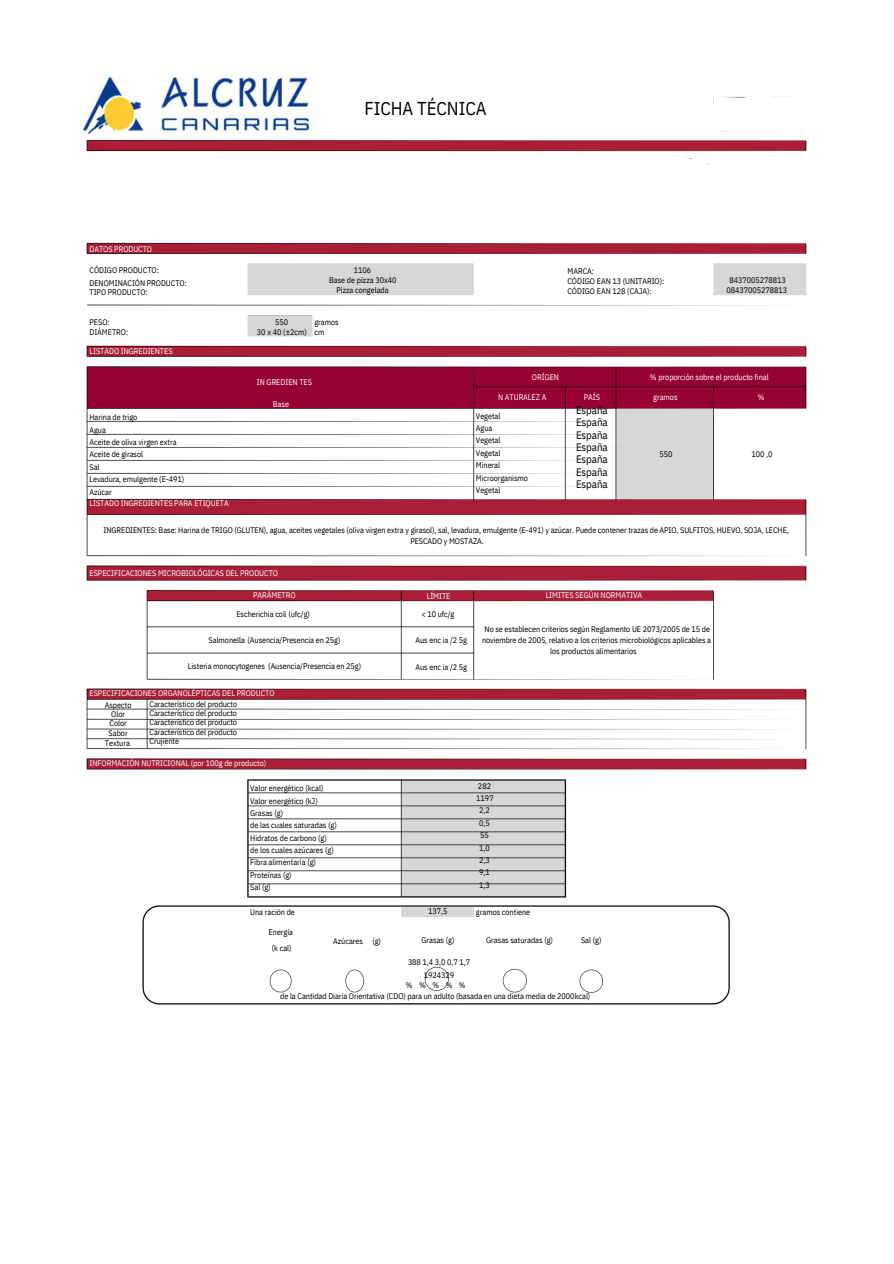
<style>
.page{position:relative;width:894px;height:1264px;background:#fff}
.page>*{position:absolute;margin:0;border:0;box-sizing:border-box;transform-origin:0 0}
.t1{font:18.6px "IBM Plex Sans Cond";color:#000}
.t2{font:10.8px/12.3px "IBM Plex Sans Cond";letter-spacing:-.005em;color:#000;text-align:justify}
.t3{font:8.1px/12.3px "IBM Plex Sans Cond";letter-spacing:-.005em;color:#000}
.t4{font:8.1px "IBM Plex Sans Cond";letter-spacing:-.005em;color:#fff}
</style>
<div class="page">
<img style="left:83px;top:126px;width:724px;height:879px">
<img style="left:84px;top:77px;width:246px;height:56px">
<svg style="left:330px;top:96px;width:477px;height:43px"></svg>
<svg style="left:608px;top:154px;width:113px;height:47px"></svg>
<svg style="left:609px;top:217px;width:128px;height:18px"></svg>
<p class="t1" style="left:364px;top:96px;width:124px">FICHA TÉCNICA</p>
<p class="t4" style="left:89px;top:243px;width:64px">DATOS PRODUCTO</p>
<h3 class="t3" style="left:89px;top:264px;width:99px">CÓDIGO PRODUCTO:<br>DENOMINACIÓN PRODUCTO:</h3>
<h3 class="t3" style="left:89px;top:285px;width:60px">TIPO PRODUCTO:</h3>
<p class="t3" style="left:89px;top:317px;width:40px;line-height:10.2px">PESO:<br>DIÁMETRO:</p>
<p class="t4" style="left:89px;top:346px;width:85px">LISTADO INGREDIENTES</p>
<h1 class="t3" style="left:89px;top:411px;width:96px">Harina de trigo<br>Agua<br>Aceite de oliva virgen extra<br>Aceite de girasol<br>Sal<br>Levadura, emulgente (E-491)<br>Azúcar</h1>
<h3 class="t4" style="left:89px;top:497px;width:141px">LISTADO INGREDIENTES PARA ETIQUETA</h3>
<p class="t3" style="left:329px;top:264px;width:69px;line-height:10.2px;text-align:center">1106<br>Base de pizza 30x40<br>Pizza congelada</p>
<h3 class="t3" style="left:257px;top:316px;width:51px;line-height:10.2px;text-align:center">550<br>30 x 40 (±2cm)</h3>
<p class="t3" style="left:314px;top:317px;width:26px;line-height:10.2px">gramos cm</p>
<p class="t4" style="left:257px;top:377px;width:57px">IN GREDIEN TES</p>
<p class="t4" style="left:273px;top:398px;width:18px">Base</p>
<p class="t3" style="left:567px;top:265px;width:98px;line-height:10.2px">MARCA:<br>CÓDIGO EAN 13 (UNITARIO):<br>CÓDIGO EAN 128 (CAJA):</p>
<p class="t3" style="left:726px;top:274px;width:62px;line-height:10.2px;text-align:center">8437005278813<br>08437005278813</p>
<p class="t4" style="left:532px;top:372px;width:29px">ORÍGEN</p>
<p class="t4" style="left:498px;top:392px;width:50px">N ATURALEZ A</p>
<p class="t4" style="left:583px;top:392px;width:18px">PAÍS</p>
<p class="t2" style="left:576px;top:403px;width:33px">España España España España España España España</p>
<p class="t3" style="left:476px;top:409px;width:53px">Vegetal<br>Agua<br>Vegetal<br>Vegetal<br>Mineral<br>Microorganismo<br>Vegetal</p>
<p class="t4" style="left:649px;top:372px;width:120px">% proporción sobre el producto final</p>
<p class="t4" style="left:653px;top:392px;width:26px">gramos</p>
<p class="t4" style="left:757px;top:392px;width:8px">%</p>
<p class="t3" style="left:659px;top:447px;width:15px">550</p>
<h2 class="t3" style="left:751px;top:447px;width:22px">100 ,0</h2>
<p class="t3" style="left:104px;top:524px;width:686px">INGREDIENTES: Base: Harina de TRIGO (GLUTEN), agua, aceites vegetales (oliva virgen extra y girasol), sal, levadura, emulgente (E-491) y azúcar. Puede contener trazas de APIO, SULFITOS, HUEVO, SOJA, LECHE,</p>
<p class="t3" style="left:410px;top:534px;width:75px">PESCADO y MOSTAZA.</p>
<p class="t4" style="left:89px;top:567px;width:190px">ESPECIFICACIONES MICROBIOLÓGICAS DEL PRODUCTO</p>
<h3 class="t4" style="left:253px;top:590px;width:44px">PARÁMETRO</h3>
<p class="t3" style="left:236px;top:607px;width:75px">Escherichia coli (ufc/g)</p>
<p class="t3" style="left:208px;top:633px;width:133px">Salmonella (Ausencia/Presencia en 25g)</p>
<h3 class="t3" style="left:188px;top:659px;width:175px">Listeria monocytogenes (Ausencia/Presencia en 25g)</h3>
<h3 class="t4" style="left:89px;top:688px;width:186px">ESPECIFICACIONES ORGANOLÉPTICAS DEL PRODUCTO</h3>
<p class="t3" style="left:105px;top:698px;width:28px">Aspecto</p>
<p class="t3" style="left:111px;top:707px;width:15px">Olor</p>
<p class="t3" style="left:109px;top:716px;width:19px">Color</p>
<p class="t3" style="left:109px;top:726px;width:21px">Sabor</p>
<p class="t3" style="left:149px;top:697px;width:89px">Característico del producto</p>
<h3 class="t3" style="left:149px;top:706px;width:89px">Característico del producto</h3>
<h3 class="t3" style="left:149px;top:715px;width:89px">Característico del producto</h3>
<p class="t3" style="left:149px;top:726px;width:89px">Característico del producto</p>
<p class="t3" style="left:149px;top:735px;width:31px">Crujiente</p>
<p class="t3" style="left:105px;top:737px;width:27px">Textura</p>
<p class="t4" style="left:89px;top:757px;width:178px">INFORMACIÓN NUTRICIONAL (por 100g de producto)</p>
<p class="t3" style="left:250px;top:782px;width:88px">Valor energético (kcal)<br>Valor energético (kJ)<br>Grasas (g)<br>de las cuales saturadas (g)<br>Hidratos de carbono (g) de los cuales azúcares (g)<br>Fibra alimentaria (g)<br>Proteínas (g)<br>Sal (g)</p>
<p class="t3" style="left:250px;top:905px;width:46px">Una ración de</p>
<p class="t3" style="left:268px;top:926px;width:26px">Energía</p>
<p class="t3" style="left:272px;top:942px;width:21px">(k cal)</p>
<p class="t3" style="left:333px;top:934px;width:31px">Azúcares</p>
<p class="t3" style="left:372px;top:934px;width:10px">(g)</p>
<p class="t4" style="left:426px;top:591px;width:25px">LÍMITE</p>
<h3 class="t3" style="left:421px;top:608px;width:34px">&lt; 10 ufc/g</h3>
<p class="t3" style="left:415px;top:634px;width:53px">Aus enc ia /2 5g</p>
<h3 class="t3" style="left:415px;top:660px;width:53px">Aus enc ia /2 5g</h3>
<p class="t4" style="left:545px;top:590px;width:98px">LIMITES SEGÚN NORMATIVA</p>
<h3 class="t3" style="left:482px;top:624px;width:230px;line-height:10.2px;text-align:center">No se establecen criterios según Reglamento UE 2073/2005 de 15 de noviembre de 2005, relativo a los criterios microbiológicos aplicables a</h3>
<p class="t3" style="left:550px;top:644px;width:88px">los productos alimentarios</p>
<p class="t3" style="left:428px;top:905px;width:21px">137,5</p>
<p class="t3" style="left:421px;top:934px;width:34px">Grasas (g)</p>
<p class="t3" style="left:476px;top:779px;width:19px;text-align:center">282<br>1197<br>2,2<br>0,5<br>55<br>1,0<br>2,3<br>9,1<br>1,3</p>
<p class="t3" style="left:476px;top:906px;width:56px">gramos contiene</p>
<p class="t3" style="left:486px;top:934px;width:68px">Grasas saturadas (g)</p>
<p class="t3" style="left:581px;top:934px;width:22px">Sal (g)</p>
<p class="t3" style="left:408px;top:955px;width:64px">388 1,4 3,0 0,7 1,7</p>
<p class="t3" style="left:406px;top:970px;width:61px;line-height:10.2px;text-indent:18px">1924329 %%%%%</p>
<h3 class="t3" style="left:280px;top:989px;width:312px">de la Cantidad Diaria Orientativa (CDO) para un adulto (basada en una dieta media de 2000kcal)</h3>
</div>
